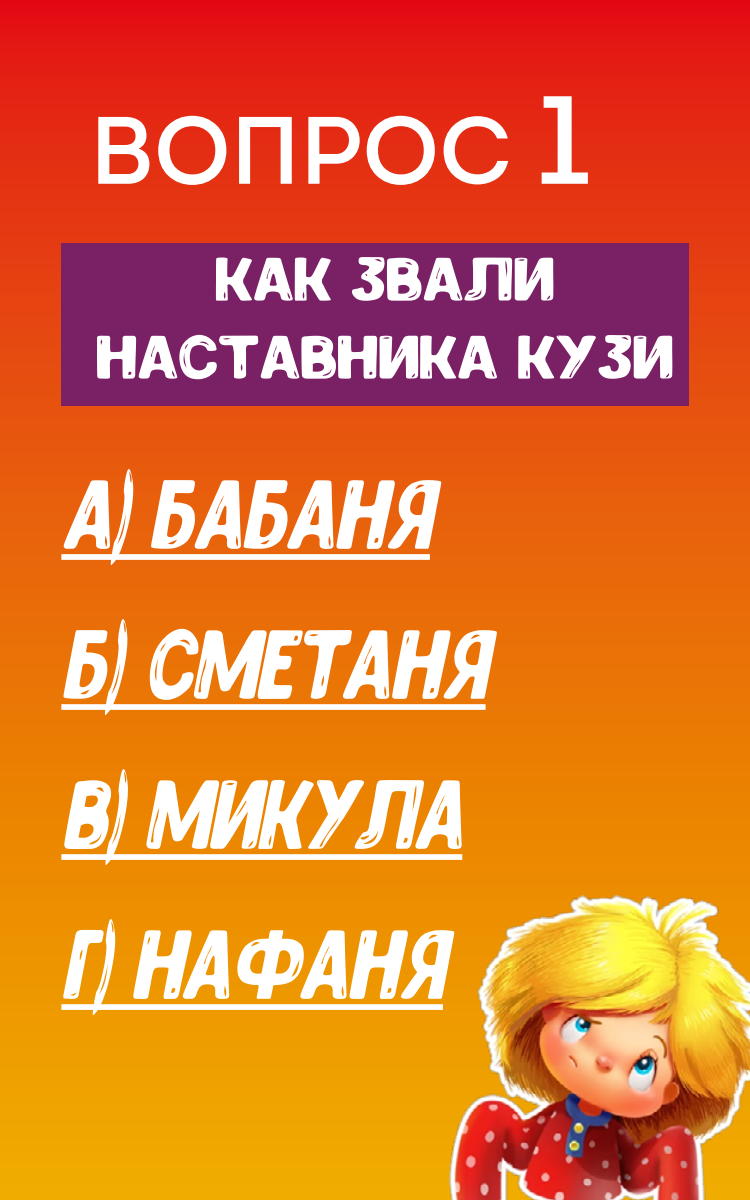
<style>
.page{position:relative;width:750px;height:1200px;background:#fff}
.page>*{position:absolute;margin:0;border:0;box-sizing:border-box;transform-origin:0 0}
.t1{font:95.5px "Intro";color:#fff}
.t2{font:italic 78px "Chocolatecyr lat";color:#fff}
.t3{font:48.75px "Chocolatecyr lat";color:#fff;scale:1.33 1}
.s1{font-size:125px}
</style>
<div class="page">
<div style="left:0;top:0;width:750px;height:1200px;background:linear-gradient(to bottom,#e21b16,#f0b300)"></div>
<div style="left:61px;top:243px;width:628px;height:163px;background:#7a2064"></div>
<div style="left:61px;top:554px;width:369px;height:6px;background:#fff"></div>
<div style="left:61px;top:704px;width:425px;height:6px;background:#fff"></div>
<div style="left:61px;top:854px;width:401px;height:6px;background:#fff"></div>
<div style="left:61px;top:1004px;width:382px;height:6px;background:#fff"></div>
<img style="left:449px;top:895px;width:301px;height:305px">
<p class="t1" style="left:90px;top:90px;width:503px">ВОПРОС <span class="s1">1</span></p>
<p class="t3" style="left:215px;top:255px;width:257px">КАК ЗВАЛИ</p>
<p class="t3" style="left:96px;top:333px;width:436px">НАСТАВНИКА КУЗИ</p>
<p class="t2" style="left:61px;top:476px;width:398px">а)Бабаня</p>
<p class="t2" style="left:61px;top:626px;width:453px">б)Сметаня</p>
<p class="t2" style="left:61px;top:776px;width:430px">в)Микула</p>
<p class="t2" style="left:61px;top:926px;width:411px">г)Нафаня</p>
</div>
